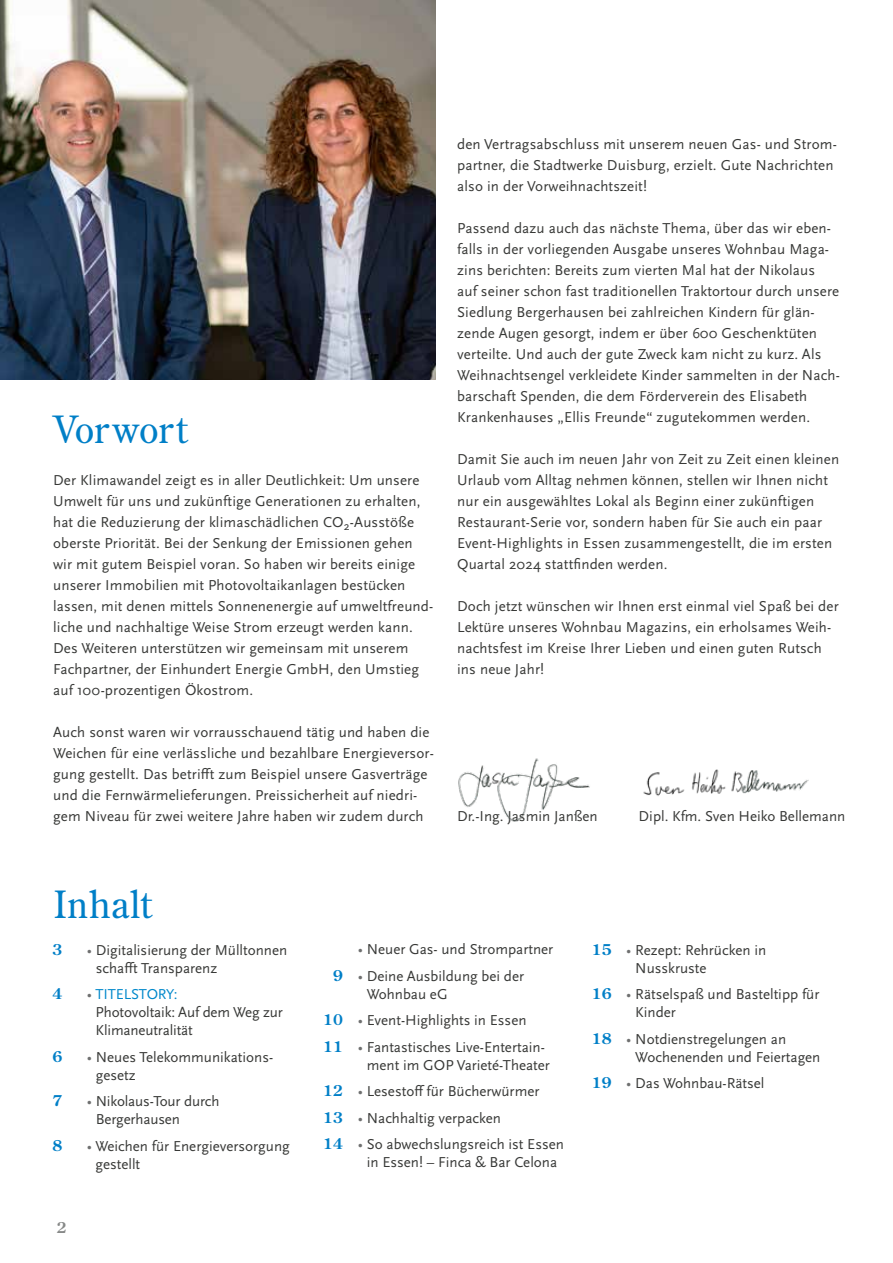
<style>
.page{position:relative;width:893px;height:1263px;background:#fff}
.page>*{position:absolute;margin:0;border:0;box-sizing:border-box;transform-origin:0 0}
.t1{font:37.5px "Century Old Style Std";color:#007fc7}
.t2{font:37.5px "Century Old Style Std";letter-spacing:.02em;color:#007fc7}
.t3{font:15px/21px "Scala Sans Pro";letter-spacing:.01em;color:#383937}
.t4{font:15px/18px "Scala Sans Pro";letter-spacing:-.01em;color:#383937}
.t5{font:700 15px "Century Old Style Std";color:#007fc7}
.t6{font:700 15px "Century Old Style Std";color:#878988}
.s1{color:#6f7070}
.s2{color:#0088cb}
.s3{font-family:"Century Old Style Std";font-weight:700;color:#007fc7}
</style>
<div class="page">
<img style="left:0;top:0;width:436px;height:380px">
<img style="left:458px;top:758px;width:132px;height:64px">
<img style="left:643px;top:769px;width:166px;height:27px">
<h1 class="t1" style="left:53px;top:405px;width:136px">Vorwort</h1>
<p class="t3" style="left:53px;top:469px;width:382px">Der Klimawandel zeigt es in aller Deutlichkeit: Um unsere Umwelt für uns und zukünftige Generationen zu erhalten, hat die Reduzierung der klimaschädlichen CO<sub>2</sub>-Ausstöße oberste Priorität. Bei der Senkung der Emissionen gehen wir mit gutem Beispiel voran. So haben wir bereits einige unserer Immobilien mit Photovoltaikanlagen bestücken lassen, mit denen mittels Sonnenenergie auf umweltfreund&shy;liche und nachhaltige Weise Strom erzeugt werden kann.<br>Des Weiteren unterstützen wir gemeinsam mit unserem Fachpartner, der Einhundert Energie GmbH, den Umstieg auf 100-prozentigen Ökostrom.</p>
<p class="t3" style="left:53px;top:721px;width:382px">Auch sonst waren wir vorrausschauend tätig und haben die Weichen für eine verlässliche und bezahlbare Energieversor&shy;gung gestellt. Das betrifft zum Beispiel unsere Gasverträge und die Fernwärmelieferungen. Preissicherheit auf niedri&shy;gem Niveau für zwei weitere Jahre haben wir zudem durch</p>
<p class="t3" style="left:457px;top:133px;width:381px">den Vertragsabschluss mit unserem neuen Gas- und Strom&shy;partner, die Stadtwerke Duisburg, erzielt. Gute Nachrichten also in der Vorweihnachtszeit!</p>
<p class="t3" style="left:457px;top:217px;width:384px">Passend dazu auch das nächste Thema, über das wir eben&shy;falls in der vorliegenden Ausgabe unseres Wohnbau Maga&shy;zins berichten: Bereits zum vierten Mal hat der Nikolaus<br>auf seiner schon fast traditionellen Traktortour durch unsere Siedlung Bergerhausen bei zahlreichen Kindern für glän&shy;zende Augen gesorgt, indem er über 600 Geschenktüten verteilte. Und auch der gute Zweck kam nicht zu kurz. Als Weihnachtsengel verkleidete Kinder sammelten in der Nach&shy;barschaft Spenden, die dem Förderverein des Elisabeth Krankenhauses „Ellis Freunde“ zugutekommen werden.</p>
<p class="t3" style="left:457px;top:448px;width:384px">Damit Sie auch im neuen Jahr von Zeit zu Zeit einen kleinen Urlaub vom Alltag nehmen können, stellen wir Ihnen nicht nur ein ausgewähltes Lokal als Beginn einer zukünftigen Restaurant-Serie vor, sondern haben für Sie auch ein paar Event-Highlights in Essen zusammengestellt, die im ersten Quartal 2024 stattfinden werden.</p>
<p class="t3" style="left:457px;top:595px;width:383px">Doch jetzt wünschen wir Ihnen erst einmal viel Spaß bei der Lektüre unseres Wohnbau Magazins, ein erholsames Weih&shy;nachtsfest im Kreise Ihrer Lieben und einen guten Rutsch ins neue Jahr!</p>
<p class="t3" style="left:457px;top:805px;width:142px">Dr.-Ing. Jasmin Janßen</p>
<p class="t3" style="left:639px;top:805px;width:208px">Dipl. Kfm. Sven Heiko Bellemann</p>
<h1 class="t2" style="left:54px;top:881px;width:100px">Inhalt</h1>
<p class="t5" style="left:52px;top:939px;width:11px">3</p>
<p class="t3" style="left:96px;top:941px;width:193px;line-height:18px;text-indent:-9px"><span class="s1">•</span> Digitalisierung der Mülltonnen schafft Transparenz</p>
<p class="t5" style="left:52px;top:984px;width:11px">4</p>
<p class="t4" style="left:96px;top:985px;width:189px;text-indent:-9px"><span class="s1">•</span> <span class="s2">TITELSTORY:<br></span>Photovoltaik: Auf dem Weg zur<br>Klimaneutralität</p>
<p class="t5" style="left:52px;top:1046px;width:11px">6</p>
<p class="t3" style="left:96px;top:1048px;width:179px;line-height:18px;text-indent:-9px"><span class="s1">•</span> Neues Telekommunikations&shy;gesetz</p>
<p class="t5" style="left:52px;top:1091px;width:11px">7</p>
<p class="t4" style="left:96px;top:1092px;width:125px;text-indent:-9px"><span class="s1">•</span> Nikolaus-Tour durch<br>Bergerhausen</p>
<p class="t5" style="left:52px;top:1135px;width:11px">8</p>
<p class="t3" style="left:95px;top:1137px;width:196px;line-height:18px;text-indent:-9px"><span class="s1">•</span> Weichen für Energieversorgung gestellt</p>
<p class="t6" style="left:57px;top:1218px;width:11px">2</p>
<p class="t3" style="left:333px;top:936px;width:222px;line-height:26.5px;text-indent:25px"><span class="s1">•</span> Neuer Gas- und Strompartner<br><span class="s3">9</span> <span class="s1">•</span> Deine Ausbildung bei der</p>
<p class="t3" style="left:323px;top:980px;width:223px;line-height:26.5px;text-indent:44px">Wohnbau eG<br><span class="s3">10</span> <span class="s1">•</span> Event-Highlights in Essen<br><span class="s3">11</span> <span class="s1">•</span> Fantastisches Live-Entertain-</p>
<p class="t3" style="left:323px;top:1052px;width:242px;line-height:26.5px;text-indent:44px">ment im GOP Varieté-Theater<br><span class="s3">12</span> <span class="s1">•</span> Lesestoff für Bücherwürmer<br><span class="s3">13</span> <span class="s1">•</span> Nachhaltig verpacken<br><span class="s3">14</span> <span class="s1">•</span> So abwechslungsreich ist Essen</p>
<p class="t3" style="left:367px;top:1152px;width:192px">in Essen! – Finca &amp; Bar Celona</p>
<p class="t3" style="left:635px;top:941px;width:132px;line-height:18px;text-indent:-44px"><span class="s3">15</span> <span class="s1">•</span> Rezept: Rehrücken in<br>Nusskruste</p>
<p class="t3" style="left:635px;top:985px;width:186px;line-height:18px;text-indent:-44px"><span class="s3">16</span> <span class="s1">•</span> Rätselspaß und Basteltipp für<br>Kinder</p>
<p class="t3" style="left:635px;top:1030px;width:187px;line-height:18px;text-indent:-44px"><span class="s3">18</span> <span class="s1">•</span> Notdienstregelungen an<br>Wochenenden und Feiertagen</p>
<p class="t3" style="left:592px;top:1073px;width:174px"><span class="s3">19</span> <span class="s1">•</span> Das Wohnbau-Rätsel</p>
</div>
